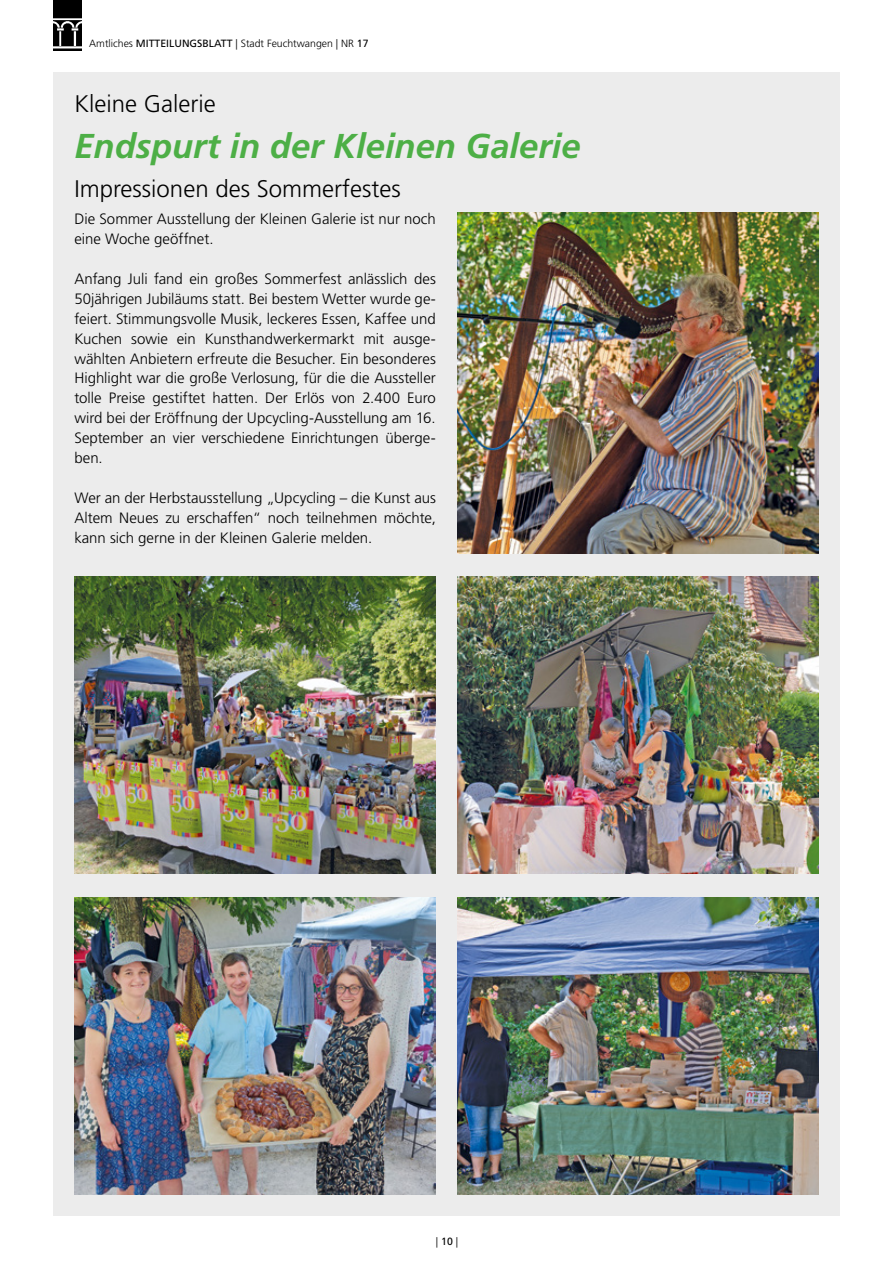
<style>
.page{position:relative;width:893px;height:1263px;background:#fff}
.page>*{position:absolute;margin:0;border:0;box-sizing:border-box;transform-origin:0 0}
.t1{font:italic 700 34.5px "Frutiger";color:#4daf46}
.t2{font:300 24px "Frutiger";color:#000}
.t3{font:300 15px/20px "Frutiger";color:#000;text-align:justify}
.t4{font:300 10.5px "Frutiger";color:#000}
.s1{font-weight:400}
</style>
<div class="page">
<img style="left:53px;top:1px;width:28px;height:50px">
<svg style="left:53px;top:0;width:28px;height:1px"></svg>
<div style="left:53px;top:72px;width:787px;height:1144px;background:#ececec"></div>
<img style="left:457px;top:213px;width:362px;height:340px">
<img style="left:74px;top:576px;width:362px;height:298px">
<img style="left:74px;top:897px;width:362px;height:298px">
<img style="left:457px;top:576px;width:362px;height:298px">
<img style="left:457px;top:897px;width:362px;height:298px">
<p class="t4" style="left:89px;top:37px;width:281px">Amtliches <span class="s1">MITTEILUNGSBLATT</span> | Stadt Feuchtwangen | NR <span class="s1">17</span></p>
<h2 class="t2" style="left:74px;top:90px;width:143px">Kleine Galerie</h2>
<h1 class="t1" style="left:74px;top:125px;width:508px">Endspurt in der Kleinen Galerie</h1>
<h2 class="t2" style="left:74px;top:175px;width:328px">Impressionen des Sommerfestes</h2>
<p class="t3" style="left:74px;top:209px;width:363px">Die Sommer Ausstellung der Kleinen Galerie ist nur noch eine Woche geöffnet.</p>
<p class="t3" style="left:74px;top:269px;width:363px">Anfang Juli fand ein großes Sommerfest anlässlich des 50jährigen Jubiläums statt. Bei bestem Wetter wurde ge&shy;feiert. Stimmungsvolle Musik, leckeres Essen, Kaffee und Kuchen sowie ein Kunsthandwerkermarkt mit ausge&shy;wählten Anbietern erfreute die Besucher. Ein besonderes Highlight war die große Verlosung, für die die Aussteller tolle Preise gestiftet hatten. Der Erlös von 2.400 Euro wird bei der Eröffnung der Upcycling-Ausstellung am 16.<br>September an vier verschiedene Einrichtungen überge&shy;ben.</p>
<p class="t3" style="left:74px;top:488px;width:363px">Wer an der Herbstausstellung „Upcycling – die Kunst aus Altem Neues zu erschaffen“ noch teilnehmen möchte, kann sich gerne in der Kleinen Galerie melden.</p>
<p class="t4" style="left:436px;top:1236px;width:24px">| <span class="s1">10</span> |</p>
</div>
